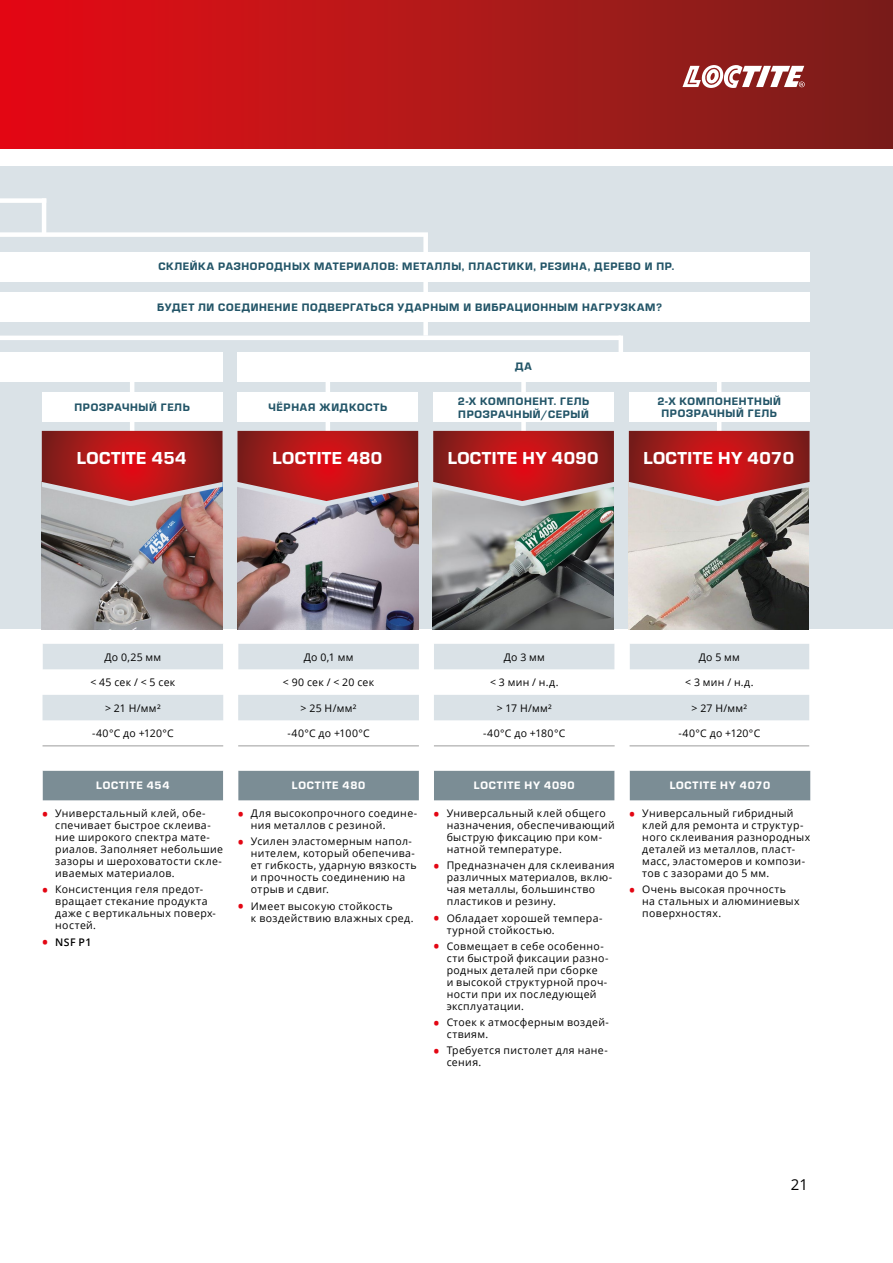
<style>
.page{position:relative;width:893px;height:1263px;background:#fff}
.page>*{position:absolute;margin:0;border:0;box-sizing:border-box;transform-origin:0 0}
.t1{font:18px "Eurostile Hea";letter-spacing:.02em;color:#fff}
.t2{font:15px "Open Sans";color:#000}
.t3{font:11.25px/11.7px "Eurostile Hea";letter-spacing:.06em;color:#235568;text-align:center}
.t4{font:11.25px "Eurostile Hea";letter-spacing:.07em;color:#fff}
.t5{font:10.5px/12px "Open Sans";letter-spacing:.035em;color:#000}
.t6{font:600 10.5px "Open Sans";color:#000}
.s1{font-weight:800;font-size:13.5px;color:#e30613}
</style>
<div class="page">
<div style="left:0;top:0;width:893px;height:149px;background:linear-gradient(to right,#e80c15,#79211b)"></div>
<svg style="left:682px;top:65px;width:123px;height:23px"></svg>
<div style="left:0;top:167px;width:893px;height:462px;background:#dae2e7"></div>
<div style="left:0;top:198px;width:46px;height:5px;background:#fff"></div>
<hr style="left:717px;top:372px;width:4px;height:88px;background:#fff">
<hr style="left:326px;top:369px;width:4px;height:80px;background:#fff">
<div style="left:423px;top:234px;width:5px;height:102px;background:#fff"></div>
<hr style="left:619px;top:336px;width:4px;height:37px;background:#fff">
<hr style="left:42px;top:198px;width:4px;height:38px;background:#fff">
<div style="left:0;top:232px;width:428px;height:5px;background:#fff"></div>
<hr style="left:0;top:336px;width:621px;height:4px;background:#fff">
<svg style="left:42px;top:771px;width:768px;height:30px;background:#85969d"></svg>
<svg style="left:42px;top:720px;width:588px;height:26px"></svg>
<svg style="left:42px;top:644px;width:767px;height:76px"></svg>
<hr style="left:43px;top:746px;width:180px;height:1px;background:#9d9d9c">
<hr style="left:238px;top:746px;width:181px;height:1px;background:#9d9d9c">
<hr style="left:434px;top:746px;width:181px;height:1px;background:#9d9d9c">
<hr style="left:630px;top:746px;width:179px;height:1px;background:#9d9d9c">
<div style="left:521px;top:369px;width:5px;height:88px;background:#fff"></div>
<hr style="left:130px;top:369px;width:4px;height:88px;background:#fff">
<svg style="left:628px;top:431px;width:182px;height:198px;background:#a37572"></svg>
<img style="left:433px;top:431px;width:181px;height:198px">
<img style="left:237px;top:431px;width:181px;height:198px">
<img style="left:42px;top:431px;width:181px;height:198px">
<div style="left:629px;top:393px;width:181px;height:29px;background:#fff"></div>
<div style="left:433px;top:393px;width:181px;height:29px;background:#fff"></div>
<div style="left:237px;top:393px;width:181px;height:29px;background:#fff"></div>
<div style="left:42px;top:393px;width:181px;height:29px;background:#fff"></div>
<div style="left:0;top:252px;width:810px;height:30px;background:#fff"></div>
<div style="left:237px;top:352px;width:573px;height:30px;background:#fff"></div>
<div style="left:0;top:352px;width:223px;height:30px;background:#fff"></div>
<div style="left:0;top:292px;width:810px;height:30px;background:#fff"></div>
<p class="t3" style="left:158px;top:261px;width:517px">СКЛЕЙКА РАЗНОРОДНЫХ МАТЕРИАЛОВ: МЕТАЛЛЫ, ПЛАСТИКИ, РЕЗИНА, ДЕРЕВО И ПР.</p>
<p class="t3" style="left:157px;top:302px;width:506px">БУДЕТ ЛИ СОЕДИНЕНИЕ ПОДВЕРГАТЬСЯ УДАРНЫМ И ВИБРАЦИОННЫМ НАГРУЗКАМ?</p>
<p class="t3" style="left:75px;top:402px;width:117px">ПРОЗРАЧНЫЙ ГЕЛЬ</p>
<p class="t3" style="left:268px;top:402px;width:120px">ЧЁРНАЯ ЖИДКОСТЬ</p>
<p class="t3" style="left:515px;top:361px;width:18px">ДА</p>
<p class="t3" style="left:458px;top:394px;width:133px;line-height:13.5px;text-align:left">2-Х КОМПОНЕНТ. ГЕЛЬ<br>ПРОЗРАЧНЫЙ/СЕРЫЙ</p>
<p class="t3" style="left:657px;top:396px;width:125px">2-X КОМПОНЕНТНЫЙ<br>ПРОЗРАЧНЫЙ ГЕЛЬ</p>
<h1 class="t1" style="left:77px;top:448px;width:111px">LOCTITE 454</h1>
<h1 class="t1" style="left:273px;top:448px;width:111px">LOCTITE 480</h1>
<h1 class="t1" style="left:448px;top:448px;width:152px">LOCTITE HY 4090</h1>
<h1 class="t1" style="left:643px;top:448px;width:152px">LOCTITE HY 4070</h1>
<p class="t5" style="left:104px;top:650px;width:58px">До 0,25 мм</p>
<p class="t5" style="left:304px;top:650px;width:51px">До 0,1 мм</p>
<p class="t5" style="left:504px;top:650px;width:43px">До 3 мм</p>
<p class="t5" style="left:699px;top:650px;width:43px">До 5 мм</p>
<p class="t5" style="left:90px;top:676px;width:87px">&lt; 45 сек / &lt; 5 сек</p>
<p class="t5" style="left:283px;top:676px;width:93px">&lt; 90 сек / &lt; 20 сек</p>
<p class="t5" style="left:490px;top:676px;width:70px">&lt; 3 мин / н.д.</p>
<p class="t5" style="left:685px;top:676px;width:70px">&lt; 3 мин / н.д.</p>
<p class="t5" style="left:105px;top:701px;width:57px">&gt; 21 Н/мм²</p>
<p class="t5" style="left:301px;top:701px;width:57px">&gt; 25 Н/мм²</p>
<p class="t5" style="left:497px;top:701px;width:57px">&gt; 17 Н/мм²</p>
<p class="t5" style="left:691px;top:701px;width:57px">&gt; 27 Н/мм²</p>
<p class="t5" style="left:92px;top:727px;width:83px">-40°С до +120°С</p>
<p class="t5" style="left:287px;top:727px;width:84px">-40°С до +100°С</p>
<p class="t5" style="left:483px;top:727px;width:84px">-40°С до +180°С</p>
<p class="t5" style="left:678px;top:727px;width:83px">-40°С до +120°С</p>
<p class="t4" style="left:96px;top:779px;width:75px">LOCTITE 454</p>
<p class="t4" style="left:292px;top:779px;width:75px">LOCTITE 480</p>
<p class="t4" style="left:474px;top:779px;width:102px">LOCTITE HY 4090</p>
<p class="t4" style="left:670px;top:779px;width:102px">LOCTITE HY 4070</p>
<p class="t5" style="left:55px;top:807px;width:169px;text-indent:-13px"><span class="s1">•</span> Универстальный клей, обе&shy;спечивает быстрое склеива&shy;ние широкого спектра мате&shy;риалов. Заполняет небольшие зазоры и шероховатости скле&shy;иваемых материалов.</p>
<p class="t5" style="left:55px;top:883px;width:162px;text-indent:-13px"><span class="s1">•</span> Консистенция геля предот&shy;вращает стекание продукта даже с вертикальных поверх&shy;ностей.</p>
<p class="t6" style="left:43px;top:935px;width:50px"><span class="s1">•</span> NSF P1</p>
<p class="t5" style="left:447px;top:807px;width:169px;text-indent:-13px"><span class="s1">•</span> Универсальный клей общего назначения, обеспечивающий быструю фиксацию при ком&shy;натной температуре.</p>
<p class="t5" style="left:447px;top:859px;width:169px;text-indent:-13px"><span class="s1">•</span> Предназначен для склеивания различных материалов, вклю&shy;чая металлы, большинство пластиков и резину.</p>
<p class="t5" style="left:447px;top:911px;width:157px;text-indent:-13px"><span class="s1">•</span> Обладает хорошей темпера&shy;турной стойкостью.</p>
<p class="t5" style="left:447px;top:940px;width:163px;text-indent:-13px"><span class="s1">•</span> Совмещает в себе особенно&shy;сти быстрой фиксации разно&shy;родных деталей при сборке<br>и высокой структурной проч&shy;ности при их последующей эксплуатации.</p>
<p class="t5" style="left:447px;top:1016px;width:164px;text-indent:-13px"><span class="s1">•</span> Стоек к атмосферным воздей&shy;ствиям.</p>
<p class="t5" style="left:447px;top:1044px;width:163px;text-indent:-13px"><span class="s1">•</span> Требуется пистолет для нане&shy;сения.</p>
<p class="t5" style="left:642px;top:807px;width:169px;text-indent:-13px"><span class="s1">•</span> Универсальный гибридный клей для ремонта и структур&shy;ного склеивания разнородных деталей из металлов, пласт&shy;масс, эластомеров и компози&shy;тов с зазорами до 5 мм.</p>
<p class="t5" style="left:642px;top:883px;width:159px;text-indent:-13px"><span class="s1">•</span> Очень высокая прочность на стальных и алюминиевых поверхностях.</p>
<p class="t5" style="left:251px;top:807px;width:168px;text-indent:-13px"><span class="s1">•</span> Для высокопрочного соедине&shy;ния металлов с резиной.</p>
<p class="t5" style="left:251px;top:835px;width:167px;text-indent:-13px"><span class="s1">•</span> Усилен эластомерным напол&shy;нителем, который обепечива&shy;ет гибкость, ударную вязкость и прочность соединению на отрыв и сдвиг.</p>
<p class="t5" style="left:251px;top:899px;width:164px;text-indent:-13px"><span class="s1">•</span> Имеет высокую стойкость<br>к воздействию влажных сред.</p>
<h2 class="t2" style="left:791px;top:1175px;width:19px">21</h2>
</div>
